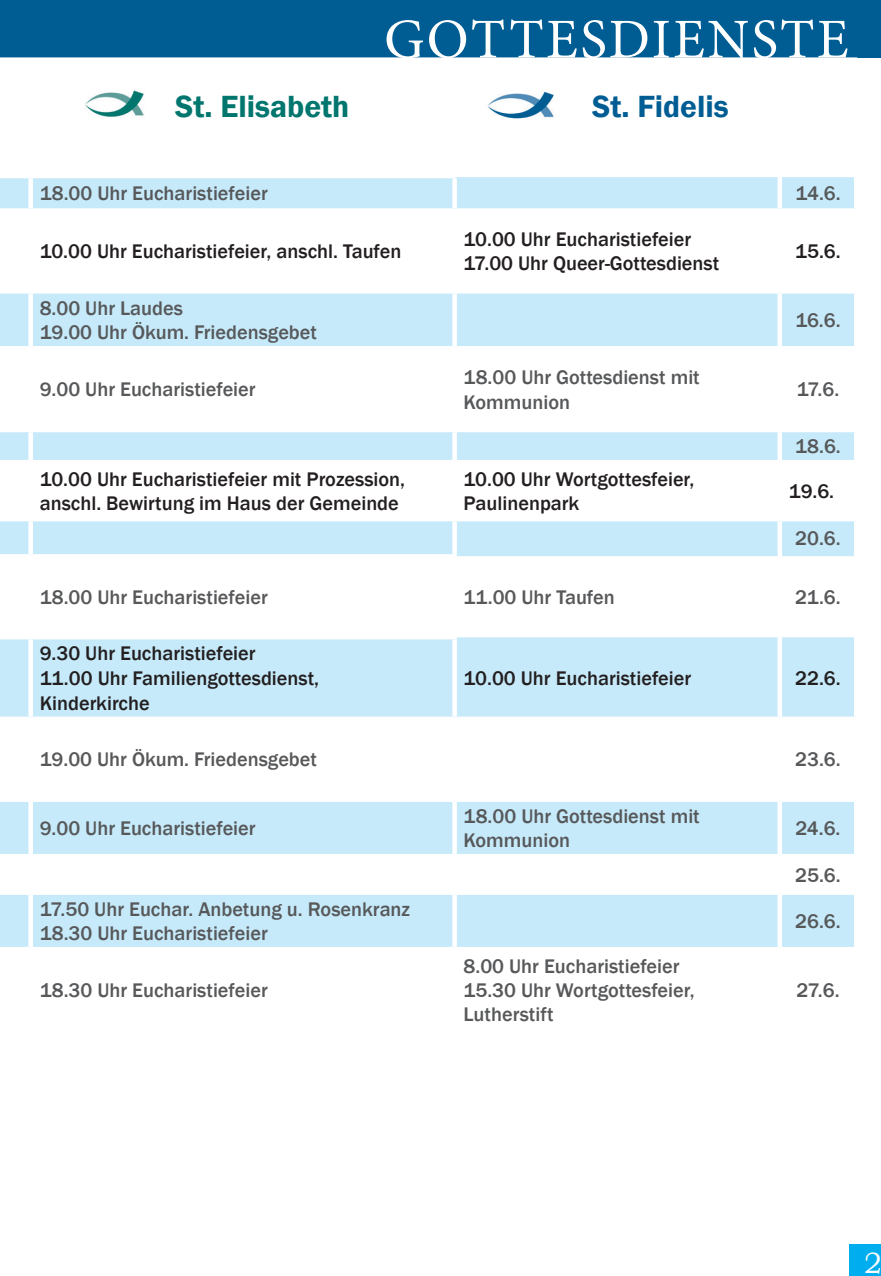
<style>
.page{position:relative;width:881px;height:1276px;background:#fff}
.page>*{position:absolute;margin:0;border:0;box-sizing:border-box;transform-origin:0 0}
.t1{font:56.25px "Minion Pro";letter-spacing:.04em;color:#fff}
.t2{font:600 31.5px "Franklin Gothic";color:#00766e}
.t3{font:600 31.5px "Franklin Gothic";color:#005d93}
.t4{font:29.25px "Bookman Old Style";color:#fff}
.t5{font:500 20.25px/24.3px "Franklin Gothic";color:#57585a}
.t6{font:500 20.25px/24.3px "Franklin Gothic";color:#231f20}
</style>
<div class="page">
<div style="left:848px;top:1244px;width:32px;height:32px;background:#00aeef"></div>
<div style="left:0;top:0;width:880px;height:57px;background:#005d93"></div>
<img style="left:85px;top:90px;width:59px;height:27px">
<img style="left:487px;top:91px;width:67px;height:28px">
<div style="left:0;top:177px;width:853px;height:31px;background:#c6eafa"></div>
<svg style="left:0;top:294px;width:853px;height:653px"></svg>
<hr style="left:0;top:346px;width:31px;height:4px;background:#fff">
<hr style="left:31px;top:346px;width:423px;height:4px;background:#fff">
<hr style="left:454px;top:517px;width:325px;height:4px;background:#fff">
<hr style="left:779px;top:517px;width:79px;height:4px;background:#fff">
<hr style="left:454px;top:346px;width:325px;height:4px;background:#fff">
<hr style="left:779px;top:346px;width:79px;height:4px;background:#fff">
<hr style="left:0;top:428px;width:31px;height:4px;background:#fff">
<hr style="left:31px;top:428px;width:423px;height:4px;background:#fff">
<hr style="left:454px;top:428px;width:325px;height:4px;background:#fff">
<hr style="left:779px;top:428px;width:79px;height:4px;background:#fff">
<hr style="left:0;top:460px;width:31px;height:4px;background:#fff">
<hr style="left:31px;top:460px;width:423px;height:4px;background:#fff">
<hr style="left:0;top:517px;width:31px;height:4px;background:#fff">
<hr style="left:31px;top:517px;width:423px;height:4px;background:#fff">
<hr style="left:0;top:554px;width:31px;height:4px;background:#fff">
<hr style="left:31px;top:554px;width:425px;height:4px;background:#fff">
<hr style="left:0;top:635px;width:31px;height:4px;background:#fff">
<hr style="left:31px;top:635px;width:425px;height:4px;background:#fff">
<hr style="left:454px;top:460px;width:325px;height:4px;background:#fff">
<hr style="left:779px;top:460px;width:79px;height:4px;background:#fff">
<div style="left:0;top:716px;width:31px;height:5px;background:#fff"></div>
<div style="left:31px;top:716px;width:423px;height:5px;background:#fff"></div>
<div style="left:454px;top:716px;width:325px;height:5px;background:#fff"></div>
<div style="left:779px;top:716px;width:79px;height:5px;background:#fff"></div>
<div style="left:0;top:797px;width:31px;height:5px;background:#fff"></div>
<div style="left:31px;top:797px;width:423px;height:5px;background:#fff"></div>
<div style="left:454px;top:797px;width:325px;height:5px;background:#fff"></div>
<div style="left:779px;top:797px;width:79px;height:5px;background:#fff"></div>
<hr style="left:0;top:854px;width:31px;height:4px;background:#fff">
<hr style="left:31px;top:854px;width:423px;height:4px;background:#fff">
<hr style="left:454px;top:854px;width:325px;height:4px;background:#fff">
<hr style="left:779px;top:854px;width:79px;height:4px;background:#fff">
<div style="left:0;top:890px;width:31px;height:5px;background:#fff"></div>
<div style="left:31px;top:890px;width:423px;height:5px;background:#fff"></div>
<div style="left:454px;top:890px;width:325px;height:5px;background:#fff"></div>
<div style="left:779px;top:890px;width:79px;height:5px;background:#fff"></div>
<hr style="left:0;top:176px;width:31px;height:2px;background:#fff">
<hr style="left:31px;top:176px;width:424px;height:2px;background:#fff">
<div style="left:28px;top:178px;width:5px;height:30px;background:#fff"></div>
<svg style="left:452px;top:178px;width:4px;height:30px"></svg>
<svg style="left:777px;top:177px;width:4px;height:31px"></svg>
<div style="left:28px;top:294px;width:5px;height:52px;background:#fff"></div>
<svg style="left:452px;top:294px;width:4px;height:52px"></svg>
<svg style="left:777px;top:294px;width:4px;height:52px"></svg>
<div style="left:28px;top:350px;width:5px;height:78px;background:#fff"></div>
<hr style="left:452px;top:350px;width:4px;height:78px;background:#fff">
<hr style="left:777px;top:350px;width:4px;height:78px;background:#fff">
<div style="left:28px;top:432px;width:5px;height:28px;background:#fff"></div>
<svg style="left:452px;top:432px;width:4px;height:28px"></svg>
<svg style="left:777px;top:432px;width:4px;height:28px"></svg>
<div style="left:28px;top:464px;width:5px;height:53px;background:#fff"></div>
<hr style="left:452px;top:464px;width:4px;height:53px;background:#fff">
<hr style="left:777px;top:464px;width:4px;height:53px;background:#fff">
<div style="left:28px;top:521px;width:5px;height:33px;background:#fff"></div>
<svg style="left:452px;top:521px;width:4px;height:33px"></svg>
<svg style="left:777px;top:521px;width:4px;height:35px"></svg>
<div style="left:28px;top:558px;width:5px;height:77px;background:#fff"></div>
<hr style="left:452px;top:558px;width:4px;height:77px;background:#fff">
<hr style="left:777px;top:556px;width:4px;height:81px;background:#fff">
<div style="left:28px;top:639px;width:5px;height:77px;background:#fff"></div>
<svg style="left:452px;top:639px;width:4px;height:77px"></svg>
<svg style="left:777px;top:637px;width:4px;height:79px"></svg>
<div style="left:28px;top:721px;width:5px;height:76px;background:#fff"></div>
<hr style="left:452px;top:721px;width:4px;height:76px;background:#fff">
<hr style="left:777px;top:721px;width:4px;height:76px;background:#fff">
<div style="left:28px;top:802px;width:5px;height:52px;background:#fff"></div>
<svg style="left:452px;top:802px;width:4px;height:52px"></svg>
<svg style="left:777px;top:802px;width:4px;height:52px"></svg>
<div style="left:28px;top:858px;width:5px;height:32px;background:#fff"></div>
<hr style="left:452px;top:858px;width:4px;height:32px;background:#fff">
<hr style="left:777px;top:858px;width:4px;height:32px;background:#fff">
<div style="left:28px;top:895px;width:5px;height:52px;background:#fff"></div>
<svg style="left:452px;top:895px;width:4px;height:52px"></svg>
<svg style="left:777px;top:895px;width:4px;height:52px"></svg>
<h1 class="t1" style="left:384px;top:2px;width:466px">GOTTESDIENSTE</h1>
<h2 class="t2" style="left:175px;top:87px;width:175px">St. Elisabeth</h2>
<h2 class="t3" style="left:592px;top:87px;width:138px">St. Fidelis</h2>
<p class="t5" style="left:40px;top:182px;width:229px">18.00 Uhr Eucharistiefeier</p>
<p class="t5" style="left:795px;top:182px;width:47px">14.6.</p>
<p class="t6" style="left:40px;top:239px;width:363px">10.00 Uhr Eucharistiefeier, anschl. Taufen</p>
<p class="t5" style="left:40px;top:296px;width:278px">8.00 Uhr Laudes<br>19.00 Uhr Ökum. Friedensgebet</p>
<p class="t5" style="left:40px;top:377px;width:217px">9.00 Uhr Eucharistiefeier</p>
<p class="t6" style="left:463px;top:227px;width:257px">10.00 Uhr Eucharistiefeier<br>17.00 Uhr Queer-Gottesdienst</p>
<p class="t5" style="left:463px;top:365px;width:237px">18.00 Uhr Gottesdienst mit<br>Kommunion</p>
<p class="t6" style="left:40px;top:467px;width:367px">10.00 Uhr Eucharistiefeier mit Prozession, anschl. Bewirtung im Haus der Gemeinde</p>
<p class="t6" style="left:463px;top:467px;width:232px">10.00 Uhr Wortgottesfeier,<br>Paulinenpark</p>
<p class="t6" style="left:795px;top:239px;width:47px">15.6.</p>
<p class="t5" style="left:795px;top:308px;width:47px">16.6.</p>
<p class="t5" style="left:796px;top:377px;width:44px">17.6.</p>
<p class="t5" style="left:794px;top:434px;width:47px">18.6.</p>
<p class="t6" style="left:788px;top:479px;width:47px">19.6.</p>
<p class="t5" style="left:795px;top:526px;width:47px">20.6.</p>
<p class="t5" style="left:40px;top:585px;width:229px">18.00 Uhr Eucharistiefeier</p>
<p class="t5" style="left:463px;top:585px;width:153px">11.00 Uhr Taufen</p>
<p class="t5" style="left:795px;top:585px;width:47px">21.6.</p>
<p class="t6" style="left:40px;top:641px;width:281px">9.30 Uhr Eucharistiefeier<br>11.00 Uhr Familiengottesdienst,<br>Kinderkirche</p>
<p class="t6" style="left:463px;top:666px;width:229px">10.00 Uhr Eucharistiefeier</p>
<p class="t6" style="left:795px;top:666px;width:47px">22.6.</p>
<p class="t5" style="left:40px;top:747px;width:278px">19.00 Uhr Ökum. Friedensgebet</p>
<p class="t5" style="left:795px;top:747px;width:47px">23.6.</p>
<p class="t5" style="left:40px;top:816px;width:217px">9.00 Uhr Eucharistiefeier</p>
<p class="t5" style="left:40px;top:897px;width:372px">17.50 Uhr Euchar. Anbetung u. Rosenkranz<br>18.30 Uhr Eucharistiefeier</p>
<p class="t5" style="left:40px;top:978px;width:229px">18.30 Uhr Eucharistiefeier</p>
<p class="t5" style="left:463px;top:804px;width:237px">18.00 Uhr Gottesdienst mit<br>Kommunion</p>
<p class="t5" style="left:463px;top:954px;width:232px">8.00 Uhr Eucharistiefeier<br>15.30 Uhr Wortgottesfeier,<br>Lutherstift</p>
<p class="t5" style="left:795px;top:816px;width:46px">24.6.</p>
<p class="t5" style="left:795px;top:863px;width:47px">25.6.</p>
<p class="t5" style="left:795px;top:909px;width:47px">26.6.</p>
<p class="t5" style="left:796px;top:978px;width:45px">27.6.</p>
<h3 class="t4" style="left:863px;top:1244px;width:20px">2</h3>
</div>
